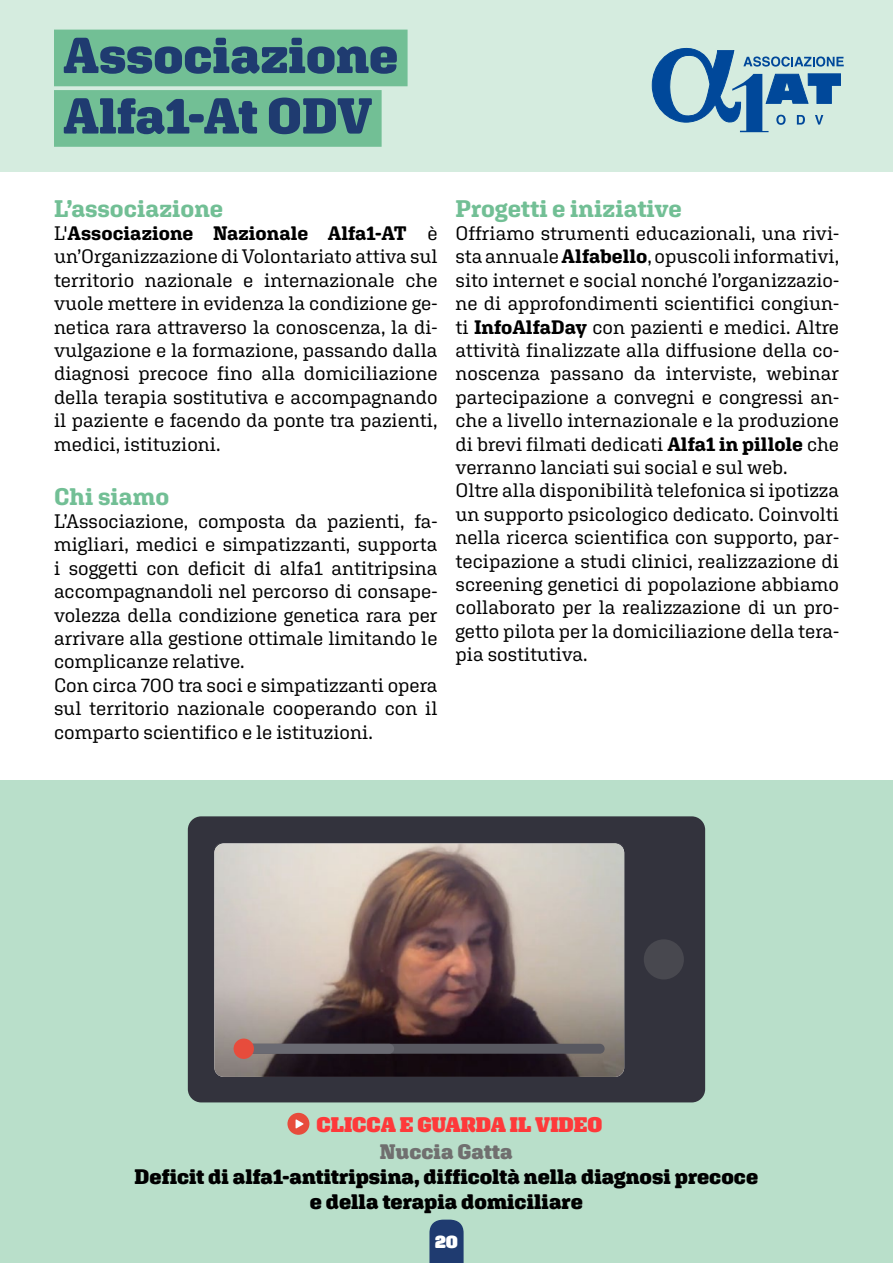
<style>
.page{position:relative;width:893px;height:1263px;background:#fff}
.page>*{position:absolute;margin:0;border:0;box-sizing:border-box;transform-origin:0 0}
.t1{font:900 50.4px/60.4px "Aglet Slab";color:#1f3b70}
.t2{font:700 24px "Aglet Slab";color:#72bf95}
.t3{font:900 21.15px "Aglet Slab";color:#fe393a}
.t4{font:900 21px/25.2px "Aglet Slab";color:#000;text-align:center}
.t5{font:900 21px "Aglet Slab";color:#706f6f}
.t6{font:19.5px/23.4px "Aglet Slab";color:#000}
.t7{font:900 18px "Aglet Slab";color:#fff}
.s1{font-weight:700}
</style>
<div class="page">
<div style="left:0;top:0;width:893px;height:171px;background:#d5ecdf"></div>
<div style="left:54px;top:30px;width:354px;height:56px;background:#72bf95"></div>
<div style="left:54px;top:90px;width:328px;height:57px;background:#72bf95"></div>
<div style="left:0;top:780px;width:893px;height:483px;background:#b9dfca"></div>
<svg style="left:651px;top:47px;width:193px;height:85px"></svg>
<div style="left:188px;top:816px;width:517px;height:286px;background:#33333d;border-radius:13px"></div>
<div style="left:644px;top:939px;width:40px;height:40px;background:#48484f;border-radius:50%"></div>
<img style="left:214px;top:843px;width:410px;height:234px">
<div style="left:235px;top:1044px;width:370px;height:10px;background:#585860;border-radius:5px"></div>
<div style="left:235px;top:1044px;width:159px;height:10px;background:#6a6a72;border-radius:5px"></div>
<div style="left:234px;top:1038px;width:20px;height:21px;background:#e74c3c;border-radius:50%"></div>
<div style="left:287px;top:1113px;width:22px;height:22px;background:#e74c3c;border-radius:50%"></div>
<svg style="left:296px;top:1119px;width:7px;height:9px"></svg>
<svg style="left:429px;top:1219px;width:35px;height:44px;background:#2b4877"></svg>
<h1 class="t1" style="left:63px;top:24px;width:337px">Associazione<br>Alfa1-At ODV</h1>
<p class="t2" style="left:54px;top:194px;width:171px">L’associazione</p>
<p class="t6" style="left:54px;top:221px;width:385px;text-align:justify">L'<span class="s1">Associazione Nazionale Alfa1-AT</span> è un’Organizzazione di Volontariato attiva sul territorio nazionale e internazionale che vuole mettere in evidenza la condizione ge&shy;netica rara attraverso la conoscenza, la di&shy;vulgazione e la formazione, passando dalla diagnosi precoce fino alla domiciliazione della terapia sostitutiva e accompagnando il paziente e facendo da ponte tra pazienti, medici, istituzioni.</p>
<p class="t2" style="left:54px;top:482px;width:117px">Chi siamo</p>
<p class="t6" style="left:54px;top:509px;width:385px">L’Associazione, composta da pazienti, fa&shy;migliari, medici e simpatizzanti, supporta i soggetti con deficit di alfa1 antitripsina accompagnandoli nel percorso di consape&shy;volezza della condizione genetica rara per arrivare alla gestione ottimale limitando le complicanze relative.<br>Con circa 700 tra soci e simpatizzanti opera sul territorio nazionale cooperando con il comparto scientifico e le istituzioni.</p>
<p class="t2" style="left:456px;top:194px;width:228px">Progetti e iniziative</p>
<p class="t6" style="left:456px;top:221px;width:385px">Offriamo strumenti educazionali, una rivi&shy;sta annuale <span class="s1">Alfabello</span>, opuscoli informativi, sito internet e social nonché l’organizzazio&shy;ne di approfondimenti scientifici congiun&shy;ti <span class="s1">InfoAlfaDay</span> con pazienti e medici. Altre attività finalizzate alla diffusione della co&shy;noscenza passano da interviste, webinar partecipazione a convegni e congressi an&shy;che a livello internazionale e la produzione di brevi filmati dedicati <span class="s1">Alfa1 in pillole</span> che verranno lanciati sui social e sul web.<br>Oltre alla disponibilità telefonica si ipotizza un supporto psicologico dedicato. Coinvolti nella ricerca scientifica con supporto, par&shy;tecipazione a studi clinici, realizzazione di screening genetici di popolazione abbiamo collaborato per la realizzazione di un pro&shy;getto pilota per la domiciliazione della tera&shy;pia sostitutiva.</p>
<p class="t3" style="left:316px;top:1112px;width:288px">CLICCA E GUARDA IL VIDEO</p>
<p class="t5" style="left:380px;top:1139px;width:134px">Nuccia Gatta</p>
<p class="t4" style="left:135px;top:1164px;width:625px">Deficit di alfa1-antitripsina, difficoltà nella diagnosi precoce e della terapia domiciliare</p>
<p class="t7" style="left:435px;top:1231px;width:24px">20</p>
</div>
